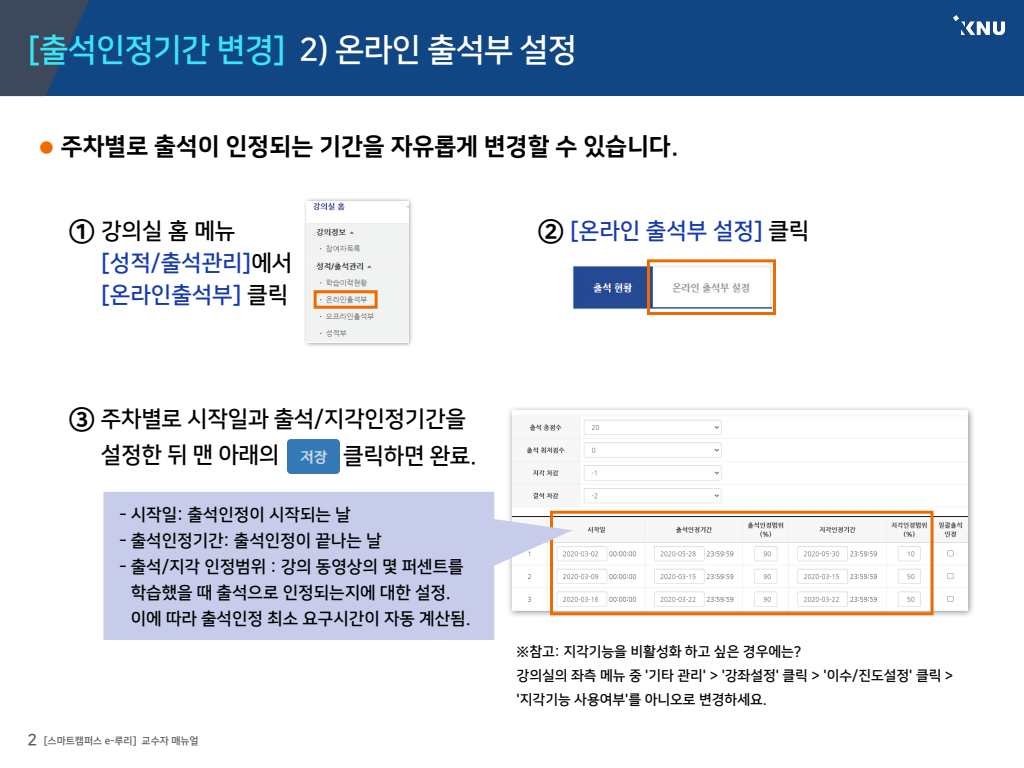
<style>
.page{position:relative;width:1024px;height:768px;background:#fff}
.page>*{position:absolute;margin:0;border:0;box-sizing:border-box;transform-origin:0 0}
.t1{font:32px "Nanum Square B";letter-spacing:-.025em;color:#3ae5f8}
.t2{font:24px "Nanum Square EB";color:#000}
.t3{font:22.5px/31.8px "Nanum Square B";color:#163aae}
.t4{font:22.5px/36.3px "Nanum Square B";letter-spacing:-.01em;color:#000}
.t5{font:17px/26px "Nanum Square B";color:#000}
.t6{font:14px/24px "Nanum Square B";color:#000}
.t7{font:10px "Nanum Square B";color:#595959}
.s1{color:#fff}
.s2{font-size:17px;color:#ed6b00}
.s3{font-family:"Nanum Square EB";font-size:28px;color:#000}
.s4{color:#000}
.s5{font-family:"Nanum Square EB";font-size:28px}
.s6{font-size:16px}
</style>
<div class="page">
<div style="left:0;top:0;width:1024px;height:96px;background:#104684"></div>
<svg style="left:0;top:0;width:89px;height:96px"></svg>
<img style="left:953px;top:15px;width:52px;height:20px">
<div style="left:303px;top:197px;width:111px;height:151px;background:#000;opacity:.45"></div>
<img style="left:307px;top:201px;width:101px;height:141px">
<div style="left:314px;top:290px;width:64px;height:19px;border:3px solid #ed6b00"></div>
<img style="left:572px;top:266px;width:199px;height:43px">
<div style="left:647px;top:259px;width:129px;height:56px;border:3px solid #ed6b00"></div>
<img style="left:287px;top:439px;width:53px;height:35px">
<div style="left:506px;top:405px;width:469px;height:214px;background:#000;opacity:.45"></div>
<img style="left:512px;top:411px;width:455px;height:200px">
<div style="left:550px;top:511px;width:384px;height:104px;border:3px solid #ed6b00"></div>
<svg style="left:103px;top:492px;width:470px;height:148px;background:#cdd1eb"></svg>
<h1 class="t1" style="left:28px;top:33px;width:551px">[출석인정기간 변경] <span class="s1">2) 온라인 출석부 설정</span></h1>
<h2 class="t2" style="left:39px;top:134px;width:642px"><span class="s2">●</span> 주차별로 출석이 인정되는 기간을 자유롭게 변경할 수 있습니다.</h2>
<h3 class="t3" style="left:101px;top:215px;width:193px;text-indent:-32px"><span class="s3">①</span> <span class="s4">강의실 홈 메뉴 </span>[성적/출석관리]<span class="s4">에서 </span>[온라인출석부] <span class="s4">클릭</span></h3>
<h3 class="t3" style="left:538px;top:215px;width:273px"><span class="s3">②</span> [온라인 출석부 설정] <span class="s4">클릭</span></h3>
<h3 class="t4" style="left:101px;top:401px;width:367px;text-indent:-32px"><span class="s5">③</span> 주차별로 시작일과 출석/지각인정기간을 설정한 뒤 맨 아래의</h3>
<h3 class="t4" style="left:343px;top:438px;width:135px">클릭하면 완료.</h3>
<p class="t5" style="left:119px;top:502px;width:233px">- 시작일: 출석인정이 시작되는 날</p>
<p class="t5" style="left:119px;top:528px;width:264px">- 출석인정기간: 출석인정이 끝나는 날</p>
<p class="t5" style="left:131px;top:554px;width:341px;text-indent:-11px">- 출석/지각 인정범위 : 강의 동영상의 몇 퍼센트를 학습했을 때 출석으로 인정되는지에 대한 설정. 이에 따라 출석인정 최소 요구시간이 자동 계산됨.</p>
<p class="t7" style="left:28px;top:735px;width:173px"><span class="s6">2</span> [스마트캠퍼스 e-루리] 교수자 매뉴얼</p>
<p class="t6" style="left:517px;top:640px;width:438px">※참고: 지각기능을 비활성화 하고 싶은 경우에는?<br>강의실의 좌측 메뉴 중 '기타 관리' &gt; '강좌설정' 클릭 &gt; '이수/진도설정' 클릭 &gt; '지각기능 사용여부'를 아니오로 변경하세요.</p>
</div>
